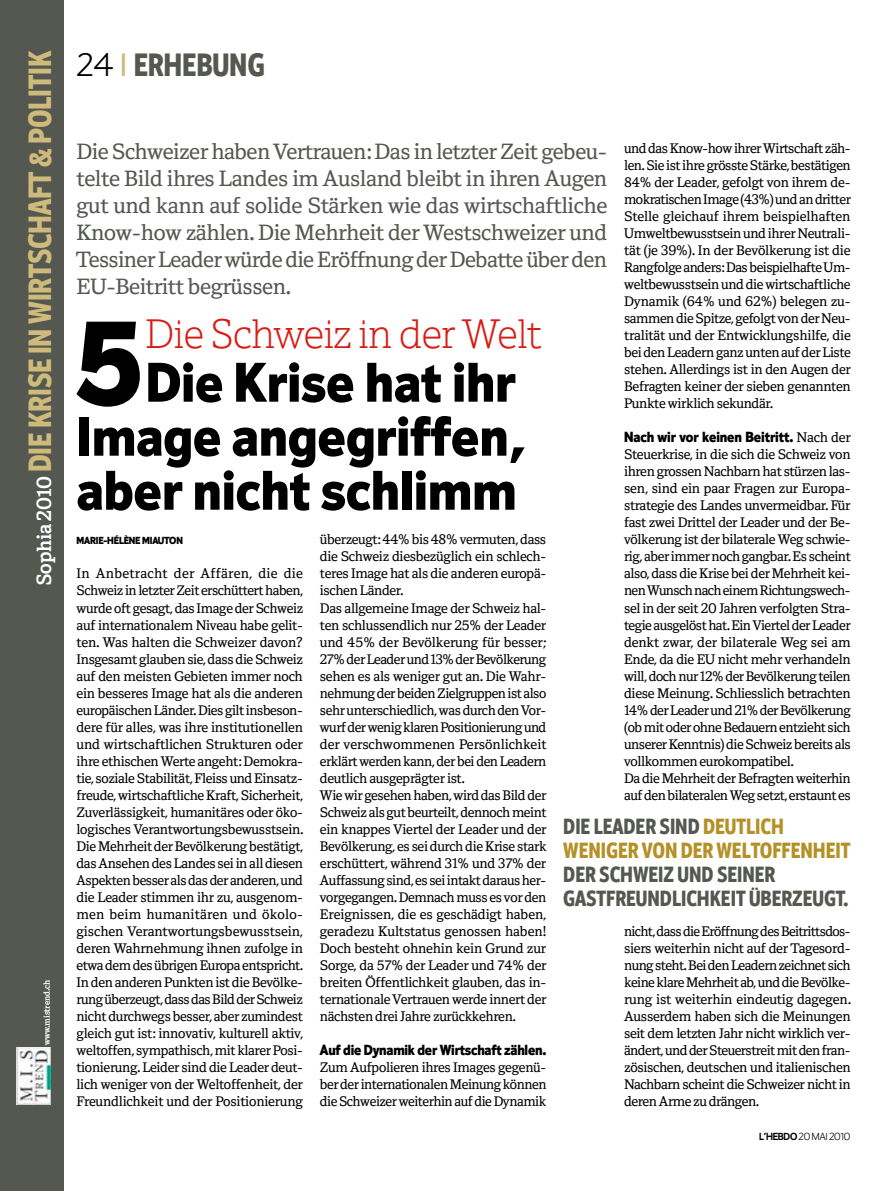
<style>
.page{position:relative;width:893px;height:1191px;background:#fff}
.page>*{position:absolute;margin:0;border:0;box-sizing:border-box;transform-origin:0 0}
.t1{font:900 125.55px "Hebdo Sans";color:#000}
.t2{font:900 57px/54px "Hebdo Sans";color:#000}
.t3{font:300 42px "Hebdo Egyptian";color:#d91c15}
.t4{font:700 33px "Hebdo Sans Cond";letter-spacing:-.005em;color:#ceba7a}
.t5{font:700 33px "Hebdo Sans Cond";letter-spacing:-.005em;color:#545850}
.t6{font:22.5px/27px "Hebdo Text";letter-spacing:-.02em;color:#545850;text-align:justify}
.t7{font:700 22.5px/24px "Hebdo Sans Cond";color:#b49127}
.t8{font:700 22.5px/24px "Hebdo Sans Cond";color:#545850}
.t9{font:900 15px "Hebdo Sans";letter-spacing:-.015em;color:#000}
.t10{font:14.1px/17px "Hebdo Text";letter-spacing:-.02em;color:#000;text-align:justify}
.t11{font:900 10.5px "Hebdo Sans";letter-spacing:-.015em;color:#000}
.t12{font:300 10.5px "Hebdo Sans";letter-spacing:-.02em;color:#000}
.t13{font:700 9px "Hebdo Egyptian";color:#fff}
.s1{font-family:"Hebdo Egyptian";font-size:21px;color:#fff}
.s2{font-family:"Hebdo Sans";font-weight:300;color:#000}
.s3{font-family:"Hebdo Sans";font-weight:500;color:#ceba7a}
.s4{font-family:"Hebdo Text";font-weight:400;font-size:14.1px}
.s5{color:#545850}
.s6{font-weight:700}
</style>
<div class="page">
<div style="left:0;top:0;width:64px;height:1191px;background:#545850"></div>
<img style="left:16px;top:1047px;width:34px;height:57px">
<h3 class="t4" style="left:22px;top:585px;width:534px;rotate:-90deg"><span class="s1">Sophia 2010</span> DIE KRISE IN WIRTSCHAFT &amp; POLITIK</h3>
<p class="t13" style="left:42px;top:1045px;width:66px;rotate:-90deg">www.mistrend.ch</p>
<h3 class="t5" style="left:77px;top:47px;width:190px"><span class="s2">24</span> <span class="s3">∑</span>ERHEBUNG</h3>
<p class="t6" style="left:77px;top:139px;width:532px">Die Schweizer haben Vertrauen: Das in letzter Zeit gebeu&shy;telte Bild ihres Landes im Ausland bleibt in ihren Augen gut und kann auf solide Stärken wie das wirtschaftliche Know-how zählen. Die Mehrheit der Westschweizer und Tessiner Leader würde die Eröffnung der Debatte über den EU-Beitritt begrüssen.</p>
<h1 class="t1" style="left:77px;top:288px;width:71px">5</h1>
<h3 class="t3" style="left:146px;top:311px;width:397px">Die Schweiz in der Welt</h3>
<p class="t10" style="left:624px;top:141px;width:228px">und das Know-how ihrer Wirtschaft zäh&shy;len. Sie ist ihre grösste Stärke, bestätigen 84% der Leader, gefolgt von ihrem de&shy;mokratischen Image (43%) und an dritter Stelle gleichauf ihrem beispielhaften Umweltbewusstsein und ihrer Neutrali&shy;tät (je 39%). In der Bevölkerung ist die Rangfolge anders: Das beispielhafte Um&shy;weltbewusstsein und die wirtschaftliche Dynamik (64% und 62%) belegen zu&shy;sammen die Spitze, gefolgt von der Neu&shy;tralität und der Entwicklungshilfe, die bei den Leadern ganz unten auf der Liste stehen. Allerdings ist in den Augen der Befragten keiner der sieben genannten Punkte wirklich sekundär.</p>
<p class="t9" style="left:624px;top:428px;width:228px">Nach wir vor keinen Beitritt. <span class="s4">Nach der</span></p>
<p class="t10" style="left:624px;top:447px;width:228px;text-align:left">Steuerkrise, in die sich die Schweiz von ihren grossen Nachbarn hat stürzen las&shy;sen, sind ein paar Fragen zur Europa&shy;strategie des Landes unvermeidbar. Für fast zwei Drittel der Leader und der Be&shy;völkerung ist der bilaterale Weg schwie&shy;rig, aber immer noch gangbar. Es scheint also, dass die Krise bei der Mehrheit kei&shy;nen Wunsch nach einem Richtungswech&shy;sel in der seit 20 Jahren verfolgten Stra&shy;tegie ausgelöst hat. Ein Viertel der Leader denkt zwar, der bilaterale Weg sei am Ende, da die EU nicht mehr verhandeln will, doch nur 12% der Bevölkerung teilen diese Meinung. Schliesslich betrachten 14% der Leader und 21% der Bevölkerung (ob mit oder ohne Bedauern entzieht sich unserer Kenntnis) die Schweiz bereits als vollkommen eurokompatibel.<br>Da die Mehrheit der Befragten weiterhin auf den bilateralen Weg setzt, erstaunt es</p>
<h2 class="t2" style="left:76px;top:359px;width:450px;text-indent:69px">Die Krise hat ihr<br>Image angegriffen, aber nicht schlimm</h2>
<p class="t10" style="left:320px;top:532px;width:228px;text-align:left">überzeugt: 44% bis 48% vermuten, dass die Schweiz diesbezüglich ein schlech&shy;teres Image hat als die anderen europä&shy;ischen Länder.<br>Das allgemeine Image der Schweiz hal&shy;ten schlussendlich nur 25% der Leader und 45% der Bevölkerung für besser; 27% der Leader und 13% der Bevölkerung sehen es als weniger gut an. Die Wahr&shy;nehmung der beiden Zielgruppen ist also sehr unterschiedlich, was durch den Vor&shy;wurf der wenig klaren Positionierung und der verschwommenen Persönlichkeit erklärt werden kann, der bei den Leadern deutlich ausgeprägter ist.<br>Wie wir gesehen haben, wird das Bild der Schweiz als gut beurteilt, dennoch meint ein knappes Viertel der Leader und der Bevölkerung, es sei durch die Krise stark erschüttert, während 31% und 37% der Auffassung sind, es sei intakt daraus her&shy;vorgegangen. Demnach muss es vor den Ereignissen, die es geschädigt haben, geradezu Kultstatus genossen haben!<br>Doch besteht ohnehin kein Grund zur Sorge, da 57% der Leader und 74% der breiten Öffentlichkeit glauben, das in&shy;ternationale Vertrauen werde innert der nächsten drei Jahre zurückkehren.</p>
<p class="t9" style="left:320px;top:1041px;width:228px">Auf die Dynamik der Wirtschaft zählen.</p>
<p class="t10" style="left:320px;top:1059px;width:228px">Zum Aufpolieren ihres Images gegenü&shy;ber der internationalen Meinung können die Schweizer weiterhin auf die Dynamik</p>
<p class="t11" style="left:77px;top:535px;width:108px">marie-hélène miauton</p>
<p class="t10" style="left:77px;top:566px;width:228px">In Anbetracht der Affären, die die Schweiz in letzter Zeit erschüttert haben, wurde oft gesagt, das Image der Schweiz auf internationalem Niveau habe gelit&shy;ten. Was halten die Schweizer davon?<br>Insgesamt glauben sie, dass die Schweiz auf den meisten Gebieten immer noch ein besseres Image hat als die anderen europäischen Länder. Dies gilt insbeson&shy;dere für alles, was ihre institutionellen und wirtschaftlichen Strukturen oder ihre ethischen Werte angeht: Demokra&shy;tie, soziale Stabilität, Fleiss und Einsatz&shy;freude, wirtschaftliche Kraft, Sicherheit, Zuverlässigkeit, humanitäres oder öko&shy;logisches Verantwortungsbewusstsein.<br>Die Mehrheit der Bevölkerung bestätigt, das Ansehen des Landes sei in all diesen Aspekten besser als das der anderen, und die Leader stimmen ihr zu, ausgenom&shy;men beim humanitären und ökolo&shy;gischen Verantwortungsbewusstsein, deren Wahrnehmung ihnen zufolge in etwa dem des übrigen Europa entspricht.<br>In den anderen Punkten ist die Bevölke&shy;rung überzeugt, dass das Bild der Schweiz nicht durchwegs besser, aber zumindest gleich gut ist: innovativ, kulturell aktiv, weltoffen, sympathisch, mit klarer Posi&shy;tionierung. Leider sind die Leader deut&shy;lich weniger von der Weltoffenheit, der Freundlichkeit und der Positionierung</p>
<h3 class="t7" style="left:563px;top:816px;width:289px"><span class="s5">DIE LEADER SIND</span> DEUTLICH<br>WENIGER VON DER WELTOFFENHEIT</h3>
<h3 class="t8" style="left:563px;top:864px;width:287px">DER SCHWEIZ UND SEINER<br>GASTFREUNDLICHKEIT ÜBERZEUGT.</h3>
<p class="t10" style="left:624px;top:923px;width:228px">nicht, dass die Eröffnung des Beitrittsdos&shy;siers weiterhin nicht auf der Tagesord&shy;nung steht. Bei den Leadern zeichnet sich keine klare Mehrheit ab, und die Bevölke&shy;rung ist weiterhin eindeutig dagegen.<br>Ausserdem haben sich die Meinungen seit dem letzten Jahr nicht wirklich ver&shy;ändert, und der Steuerstreit mit den fran&shy;zösischen, deutschen und italienischen Nachbarn scheint die Schweizer nicht in deren Arme zu drängen.</p>
<p class="t12" style="left:759px;top:1130px;width:93px"><span class="s6">L’Hebdo</span>20 mai 2010</p>
</div>
